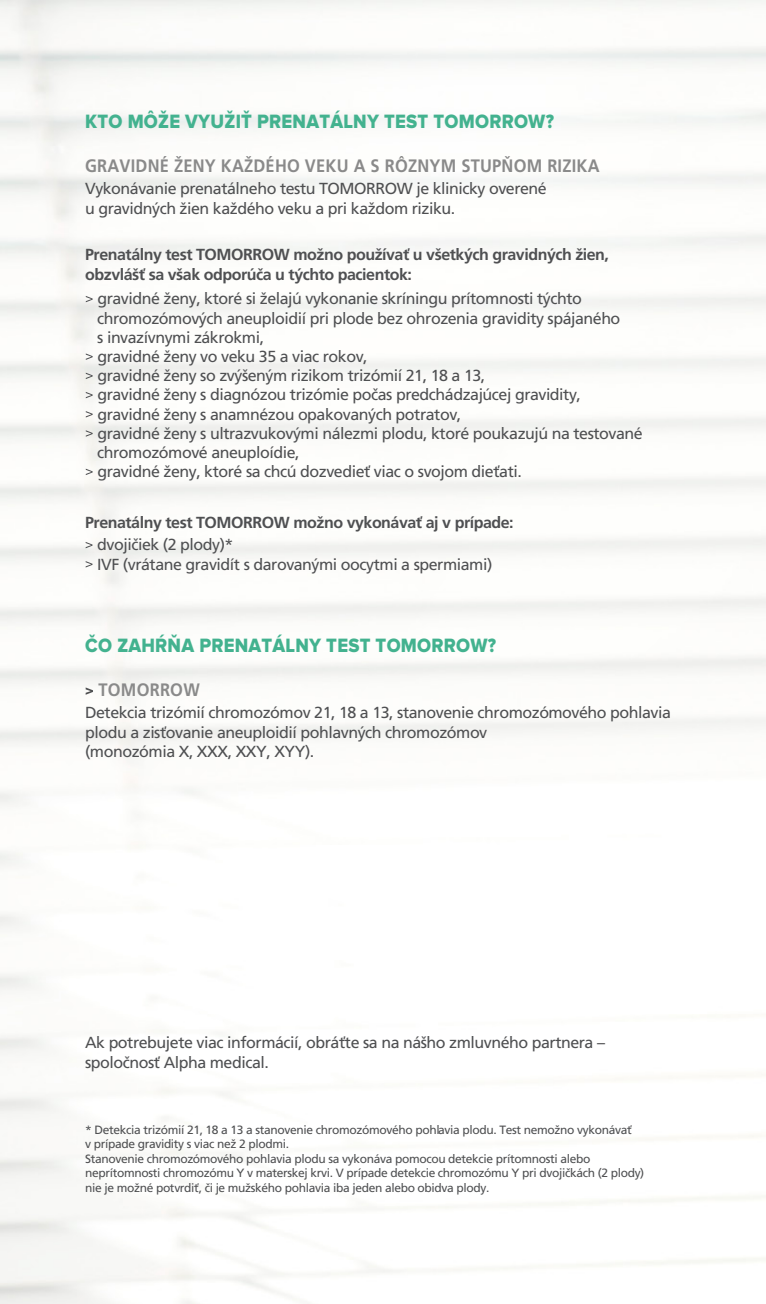
<style>
.page{position:relative;width:766px;height:1304px;background:#fff}
.page>*{position:absolute;margin:0;border:0;box-sizing:border-box;transform-origin:0 0}
.t1{font:20px "Proxima Nova Extrabld";letter-spacing:.015em;color:#43b28f;scale:.91 1}
.t2{font:700 18px "Frutiger LT Com";letter-spacing:.015em;color:#8a8a8a;scale:.91 1}
.t3{font:16px/19.2px "Frutiger LT Com";letter-spacing:-.03em;color:#4f5052}
.t4{font:700 16px/19.2px "Frutiger LT Com";letter-spacing:-.03em;color:#4f5052}
.t5{font:12px/14.4px "Frutiger LT Com";letter-spacing:-.03em;color:#4f5052}
</style>
<div class="page">
<svg style="left:86px;top:296px;width:7px;height:6px"></svg>
<svg style="left:86px;top:353px;width:7px;height:7px"></svg>
<svg style="left:86px;top:373px;width:7px;height:6px"></svg>
<svg style="left:86px;top:392px;width:7px;height:6px"></svg>
<svg style="left:86px;top:411px;width:7px;height:6px"></svg>
<svg style="left:86px;top:430px;width:7px;height:7px"></svg>
<svg style="left:86px;top:469px;width:7px;height:6px"></svg>
<svg style="left:86px;top:542px;width:6px;height:6px"></svg>
<svg style="left:86px;top:561px;width:6px;height:6px"></svg>
<svg style="left:86px;top:687px;width:7px;height:8px"></svg>
<p class="t1" style="left:85px;top:113px;width:516px">KTO MÔŽE VYUŽIŤ PRENATÁLNY TEST TOMORROW?</p>
<p class="t2" style="left:85px;top:156px;width:566px">GRAVIDNÉ ŽENY KAŽDÉHO VEKU A S RÔZNYM STUPŇOM RIZIKA</p>
<p class="t3" style="left:85px;top:179px;width:463px">Vykonávanie prenatálneho testu TOMORROW je klinicky overené u gravidných žien každého veku a pri každom riziku.</p>
<p class="t4" style="left:85px;top:245px;width:525px">Prenatálny test TOMORROW možno používať u všetkých gravidných žien, obzvlášť sa však odporúča u týchto pacientok:</p>
<p class="t3" style="left:97px;top:289px;width:547px">gravidné ženy, ktoré si želajú vykonanie skríningu prítomnosti týchto chromozómových aneuploidií pri plode bez ohrozenia gravidity spájaného<br>s invazívnymi zákrokmi,<br>gravidné ženy vo veku 35 a viac rokov,<br>gravidné ženy so zvýšeným rizikom trizómií 21, 18 a 13,<br>gravidné ženy s diagnózou trizómie počas predchádzajúcej gravidity, gravidné ženy s anamnézou opakovaných potratov,<br>gravidné ženy s ultrazvukovými nálezmi plodu, ktoré poukazujú na testované chromozómové aneuploídie,<br>gravidné ženy, ktoré sa chcú dozvedieť viac o svojom dieťati.</p>
<p class="t4" style="left:85px;top:513px;width:430px">Prenatálny test TOMORROW možno vykonávať aj v prípade:</p>
<p class="t3" style="left:97px;top:535px;width:396px">dvojičiek (2 plody)*<br>IVF (vrátane gravidít s darovanými oocytmi a spermiami)</p>
<p class="t1" style="left:85px;top:637px;width:453px">ČO ZAHŔŇA PRENATÁLNY TEST TOMORROW?</p>
<p class="t2" style="left:98px;top:680px;width:113px">TOMORROW</p>
<p class="t3" style="left:85px;top:703px;width:587px">Detekcia trizómií chromozómov 21, 18 a 13, stanovenie chromozómového pohlavia plodu a zisťovanie aneuploidií pohlavných chromozómov<br>(monozómia X, XXX, XXY, XYY).</p>
<p class="t3" style="left:85px;top:1033px;width:521px">Ak potrebujete viac informácií, obráťte sa na nášho zmluvného partnera – spoločnosť Alpha medical.</p>
<p class="t5" style="left:85px;top:1123px;width:560px">* Detekcia trizómií 21, 18 a 13 a stanovenie chromozómového pohlavia plodu. Test nemožno vykonávať<br>v prípade gravidity s viac než 2 plodmi.<br>Stanovenie chromozómového pohlavia plodu sa vykonáva pomocou detekcie prítomnosti alebo neprítomnosti chromozómu Y v materskej krvi. V prípade detekcie chromozómu Y pri dvojičkách (2 plody) nie je možné potvrdiť, či je mužského pohlavia iba jeden alebo obidva plody.</p>
</div>
